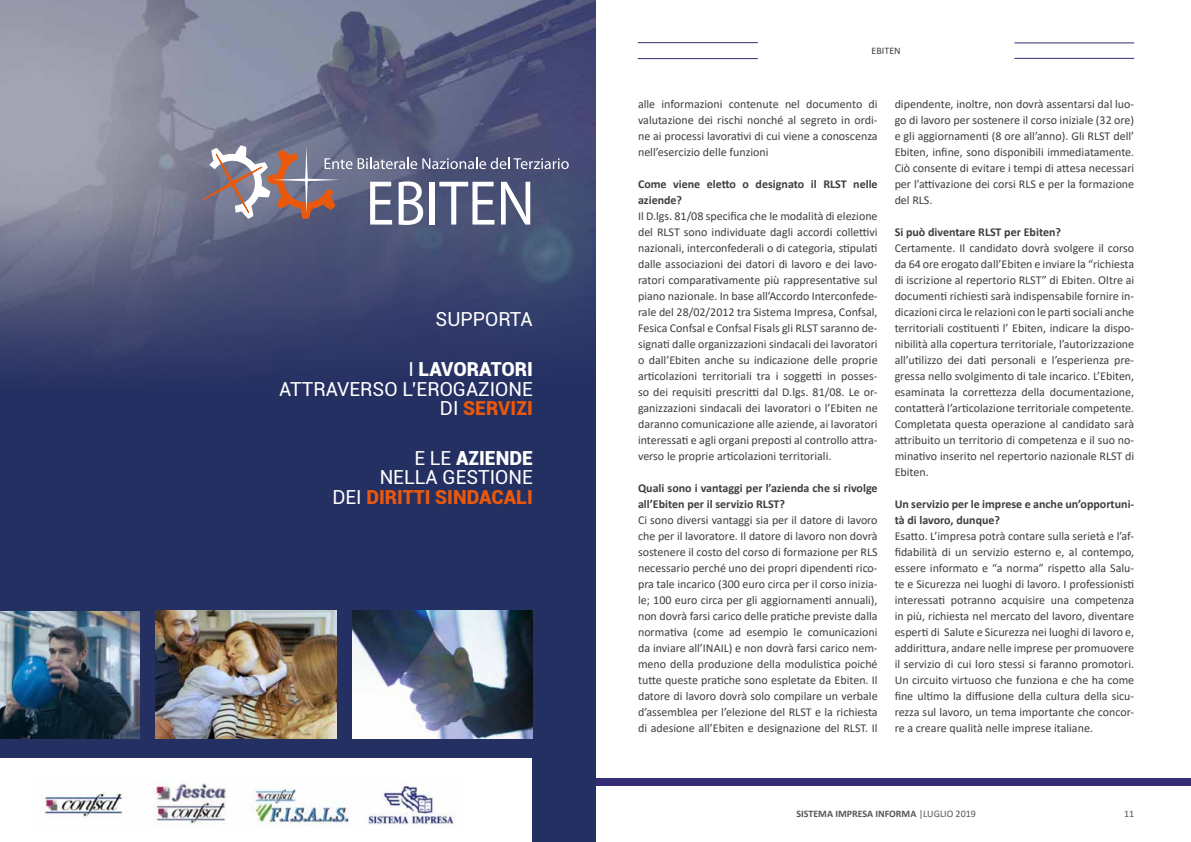
<style>
.page{position:relative;width:1191px;height:842px;background:#fff}
.page>*{position:absolute;margin:0;border:0;box-sizing:border-box;transform-origin:0 0}
.t1{font:19.4px/19.4px "Roboto";color:#fff;text-align:right}
.testo{font:12px/16px "Calibri";color:#3e3e3f;text-align:justify}
.testo-2{font:700 12px/16px "Calibri";color:#3e3e3f}
.data{font:700 10px "Calibri";color:#545557}
.t2{font:10px "Calibri";color:#3e3e3f}
.t3{font:10px "Calibri";color:#545557}
.s1{font-weight:900}
.s2{font-weight:900;color:#e8590d}
.s3{font-weight:400}
</style>
<div class="page">
<div style="left:595px;top:778px;width:596px;height:7px;background:#322d74"></div>
<hr style="left:638px;top:42px;width:120px;height:1px;background:#322d74">
<hr style="left:1014px;top:43px;width:120px;height:1px;background:#322d74">
<hr style="left:1014px;top:58px;width:120px;height:1px;background:#322d74">
<hr style="left:638px;top:58px;width:120px;height:1px;background:#322d74">
<div style="left:0;top:0;width:595px;height:842px;background:#242f62"></div>
<img style="left:0;top:611px;width:139px;height:128px">
<img style="left:155px;top:611px;width:181px;height:127px">
<img style="left:352px;top:611px;width:181px;height:127px">
<img style="left:0;top:0;width:595px;height:372px">
<div style="left:0;top:758px;width:531px;height:84px;background:#fff"></div>
<img style="left:41px;top:777px;width:415px;height:49px">
<svg style="left:370px;top:182px;width:22px;height:43px"></svg>
<svg style="left:398px;top:181px;width:25px;height:44px"></svg>
<div style="left:430px;top:182px;width:5px;height:43px;background:#fff"></div>
<svg style="left:439px;top:182px;width:55px;height:43px;background:#8388a2"></svg>
<svg style="left:501px;top:182px;width:29px;height:43px"></svg>
<svg style="left:191px;top:142px;width:161px;height:77px;background:#8c7f8a"></svg>
<svg style="left:358px;top:158px;width:211px;height:11px;background:#8488a1"></svg>
<p class="t1" style="left:435px;top:309px;width:99px">SUPPORTA</p>
<p class="t1" style="left:279px;top:359px;width:255px">I <span class="s1">LAVORATORI<br></span>ATTRAVERSO L’EROGAZIONE<br>DI <span class="s2">SERVIZI</span></p>
<p class="t1" style="left:332px;top:447px;width:202px">E LE <span class="s1">AZIENDE<br></span>NELLA GESTIONE<br>DEI <span class="s2">DIRITTI SINDACALI</span></p>
<p class="t2" style="left:871px;top:44px;width:31px">EBITEN</p>
<p class="testo" style="left:638px;top:96px;width:241px">alle informazioni contenute nel documento di valutazione dei rischi nonché al segreto in ordi&shy;ne ai processi lavorativi di cui viene a conoscenza nell’esercizio delle funzioni</p>
<p class="testo-2" style="left:638px;top:176px;width:241px">Come viene eletto o designato il RLST nelle aziende?</p>
<p class="testo" style="left:638px;top:208px;width:241px">Il D.lgs. 81/08 specifica che le modalità di elezione del RLST sono individuate dagli accordi collettivi nazionali, interconfederali o di categoria, stipulati dalle associazioni dei datori di lavoro e dei lavo&shy;ratori comparativamente più rappresentative sul piano nazionale. In base all’Accordo Interconfede&shy;rale del 28/02/2012 tra Sistema Impresa, Confsal, Fesica Confsal e Confsal Fisals gli RLST saranno de&shy;signati dalle organizzazioni sindacali dei lavoratori o dall’Ebiten anche su indicazione delle proprie articolazioni territoriali tra i soggetti in posses&shy;so dei requisiti prescritti dal D.lgs. 81/08. Le or&shy;ganizzazioni sindacali dei lavoratori o l’Ebiten ne daranno comunicazione alle aziende, ai lavoratori interessati e agli organi preposti al controllo attra&shy;verso le proprie articolazioni territoriali.</p>
<p class="testo-2" style="left:638px;top:480px;width:241px">Quali sono i vantaggi per l’azienda che si rivolge all’Ebiten per il servizio RLST?</p>
<p class="testo" style="left:638px;top:512px;width:241px">Ci sono diversi vantaggi sia per il datore di lavoro che per il lavoratore. Il datore di lavoro non dovrà sostenere il costo del corso di formazione per RLS necessario perché uno dei propri dipendenti rico&shy;pra tale incarico (300 euro circa per il corso inizia&shy;le; 100 euro circa per gli aggiornamenti annuali), non dovrà farsi carico delle pratiche previste dalla normativa (come ad esempio le comunicazioni da inviare all’INAIL) e non dovrà farsi carico nem&shy;meno della produzione della modulistica poiché tutte queste pratiche sono espletate da Ebiten. Il datore di lavoro dovrà solo compilare un verbale d’assemblea per l’elezione del RLST e la richiesta di adesione all’Ebiten e designazione del RLST. Il</p>
<p class="testo" style="left:894px;top:96px;width:241px">dipendente, inoltre, non dovrà assentarsi dal luo&shy;go di lavoro per sostenere il corso iniziale (32 ore) e gli aggiornamenti (8 ore all’anno). Gli RLST dell’ Ebiten, infine, sono disponibili immediatamente.<br>Ciò consente di evitare i tempi di attesa necessari per l’attivazione dei corsi RLS e per la formazione del RLS.</p>
<p class="testo-2" style="left:894px;top:224px;width:168px">Si può diventare RLST per Ebiten?</p>
<p class="testo" style="left:894px;top:240px;width:241px">Certamente. Il candidato dovrà svolgere il corso da 64 ore erogato dall’Ebiten e inviare la “richiesta di iscrizione al repertorio RLST” di Ebiten. Oltre ai documenti richiesti sarà indispensabile fornire in&shy;dicazioni circa le relazioni con le parti sociali anche territoriali costituenti l’ Ebiten, indicare la dispo&shy;nibilità alla copertura territoriale, l’autorizzazione all’utilizzo dei dati personali e l’esperienza pre&shy;gressa nello svolgimento di tale incarico. L’Ebiten, esaminata la correttezza della documentazione, contatterà l’articolazione territoriale competente.<br>Completata questa operazione al candidato sarà attribuito un territorio di competenza e il suo no&shy;minativo inserito nel repertorio nazionale RLST di Ebiten.</p>
<p class="testo-2" style="left:894px;top:496px;width:241px">Un servizio per le imprese e anche un’opportuni&shy;tà di lavoro, dunque?</p>
<p class="testo" style="left:894px;top:528px;width:241px">Esatto. L’impresa potrà contare sulla serietà e l’af&shy;fidabilità di un servizio esterno e, al contempo, essere informato e “a norma” rispetto alla Salu&shy;te e Sicurezza nei luoghi di lavoro. I professionisti interessati potranno acquisire una competenza in più, richiesta nel mercato del lavoro, diventare esperti di Salute e Sicurezza nei luoghi di lavoro e, addirittura, andare nelle imprese per promuovere il servizio di cui loro stessi si faranno promotori.<br>Un circuito virtuoso che funziona e che ha come fine ultimo la diffusione della cultura della sicu&shy;rezza sul lavoro, un tema importante che concor&shy;re a creare qualità nelle imprese italiane.</p>
<p class="data" style="left:796px;top:807px;width:181px">SISTEMA IMPRESA INFORMA <span class="s3">|LUGLIO 2019</span></p>
<p class="t3" style="left:1124px;top:807px;width:12px">11</p>
</div>
